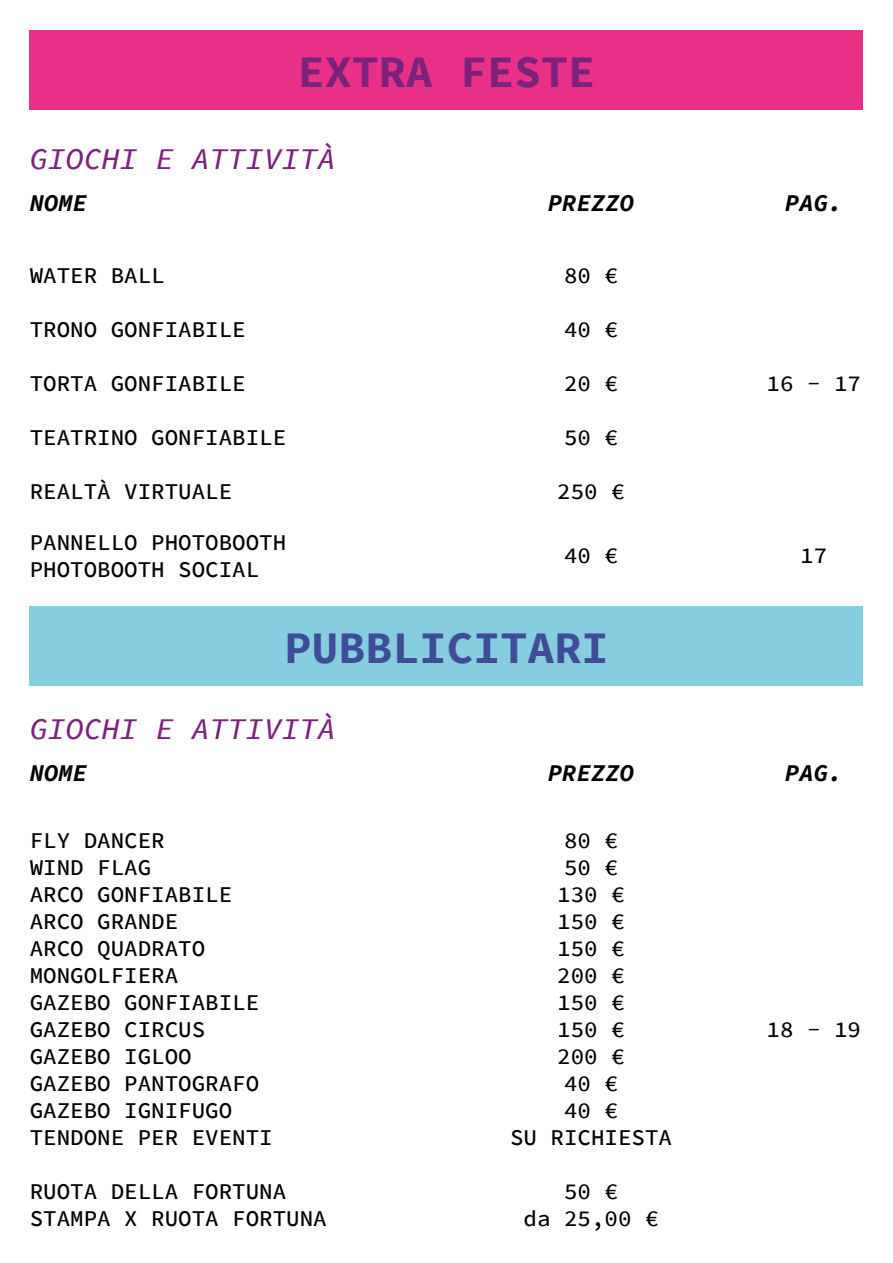
<style>
.page{position:relative;width:893px;height:1263px;background:#fff}
.page>*{position:absolute;margin:0;border:0;box-sizing:border-box;transform-origin:0 0}
.t1{font:700 45px "Source Code Pro";color:#3f4c98}
.t2{font:700 45px "Source Code Pro";color:#7b227c}
.t3{font:italic 500 30px "Source Code Pro";color:#7b227c}
.t4{font:italic 700 24px "Source Code Pro";color:#000}
.t5{font:500 22.5px/27px "Source Code Pro";color:#000}
</style>
<div class="page">
<div style="left:30px;top:30px;width:833px;height:79px;background:#e83186"></div>
<div style="left:30px;top:606px;width:833px;height:80px;background:#86cedf"></div>
<h1 class="t2" style="left:298px;top:39px;width:298px">EXTRA FESTE</h1>
<h2 class="t3" style="left:30px;top:137px;width:307px">GIOCHI E ATTIVITÀ</h2>
<p class="t4" style="left:30px;top:186px;width:59px">NOME</p>
<p class="t4" style="left:548px;top:186px;width:88px">PREZZO</p>
<p class="t4" style="left:785px;top:186px;width:59px">PAG.</p>
<p class="t5" style="left:30px;top:262px;width:136px">WATER BALL</p>
<p class="t5" style="left:30px;top:316px;width:217px">TRONO GONFIABILE</p>
<p class="t5" style="left:30px;top:370px;width:217px">TORTA GONFIABILE</p>
<p class="t5" style="left:30px;top:424px;width:258px">TEATRINO GONFIABILE</p>
<p class="t5" style="left:30px;top:478px;width:204px">REALTÀ VIRTUALE</p>
<p class="t5" style="left:30px;top:529px;width:258px">PANNELLO PHOTOBOOTH<br>PHOTOBOOTH SOCIAL</p>
<p class="t5" style="left:564px;top:262px;width:55px">80 €</p>
<p class="t5" style="left:564px;top:316px;width:55px">40 €</p>
<p class="t5" style="left:564px;top:370px;width:55px">20 €</p>
<p class="t5" style="left:564px;top:424px;width:55px">50 €</p>
<p class="t5" style="left:557px;top:478px;width:69px">250 €</p>
<p class="t5" style="left:766px;top:370px;width:96px">16 - 17</p>
<p class="t5" style="left:564px;top:543px;width:55px">40 €</p>
<p class="t5" style="left:800px;top:543px;width:28px">17</p>
<h1 class="t1" style="left:284px;top:615px;width:325px">PUBBLICITARI</h1>
<h2 class="t3" style="left:30px;top:707px;width:307px">GIOCHI E ATTIVITÀ</h2>
<p class="t4" style="left:30px;top:756px;width:59px">NOME</p>
<p class="t4" style="left:548px;top:756px;width:88px">PREZZO</p>
<p class="t5" style="left:30px;top:828px;width:245px">FLY DANCER<br>WIND FLAG<br>ARCO GONFIABILE<br>ARCO GRANDE<br>ARCO QUADRATO<br>MONGOLFIERA<br>GAZEBO GONFIABILE<br>GAZEBO CIRCUS<br>GAZEBO IGLOO<br>GAZEBO PANTOGRAFO<br>GAZEBO IGNIFUGO<br>TENDONE PER EVENTI</p>
<p class="t5" style="left:30px;top:1179px;width:299px">RUOTA DELLA FORTUNA<br>STAMPA X RUOTA FORTUNA</p>
<p class="t5" style="left:510px;top:828px;width:163px;text-align:center">80 €<br>50 €<br>130 €<br>150 €<br>150 €<br>200 €<br>150 €<br>150 €<br>200 €<br>40 €<br>40 €<br>SU RICHIESTA</p>
<p class="t5" style="left:524px;top:1179px;width:136px;text-align:center">50 €<br>da 25,00 €</p>
<p class="t4" style="left:785px;top:756px;width:59px">PAG.</p>
<p class="t5" style="left:766px;top:1017px;width:96px">18 - 19</p>
</div>
